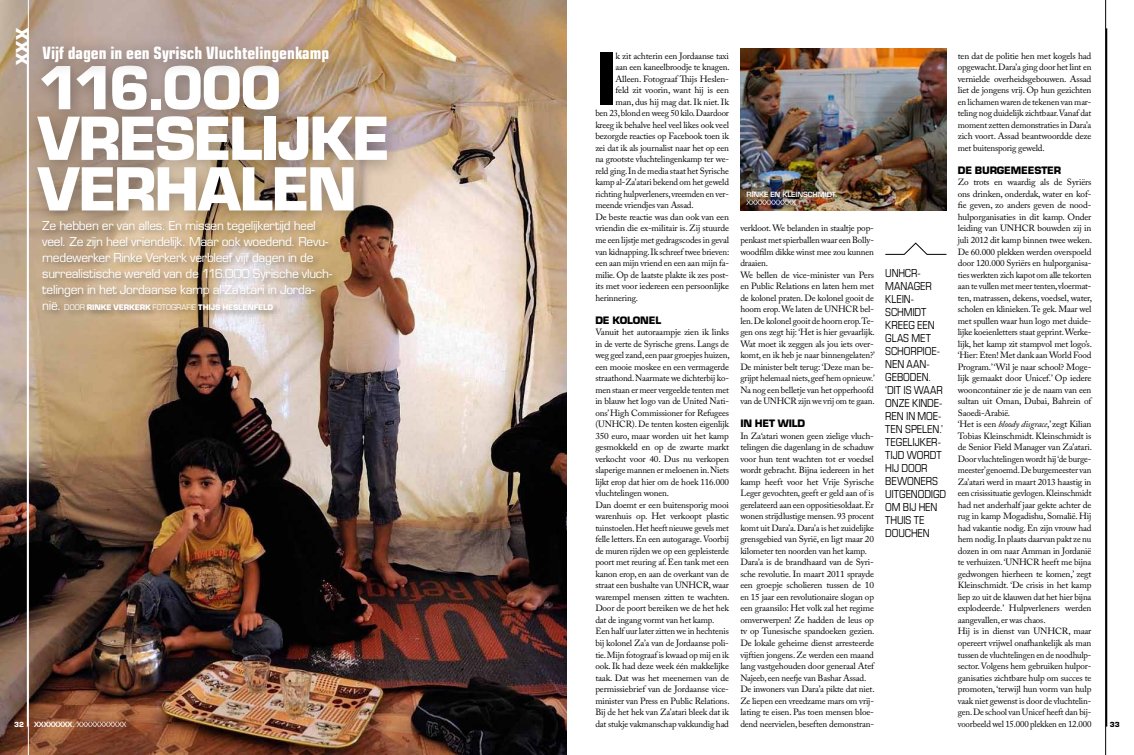
<style>
.page{position:relative;width:1134px;height:755px;background:#fff}
.page>*{position:absolute;margin:0;border:0;box-sizing:border-box;transform-origin:0 0}
.t1{font:700 condensed 72.5px "Eurostile LT Std";color:#000}
.t2{font:700 57.6px/50.6px "Eurostile LT Std";letter-spacing:-.04em;color:#fff}
.t3{font:700 condensed 17px "Eurostile LT Std";color:#fff}
.t4{font:700 16.5px "Eurostile LT Std";color:#fff}
.t5{font:12px/16px "Eurostile LT Std";letter-spacing:-.025em;color:#fff}
.t6{font:condensed 11px/13px "Eurostile LT Std";letter-spacing:-.015em;color:#000}
.t7{font:700 10px "Eurostile LT Std";letter-spacing:-.02em;color:#000}
.t8{font:9px/11.5px "Adobe Caslon Pro";letter-spacing:-.02em;color:#000}
.t9{font:700 7.5px "Eurostile LT Std";letter-spacing:-.02em;color:#fff}
.t10{font:7px "Eurostile LT Std";letter-spacing:-.01em;color:#fff}
.t11{font:600 7px "Eurostile LT Std";letter-spacing:-.01em;color:#fff}
.t12{font:700 6.9px "Eurostile LT Std";color:#fff}
.t13{font:700 6.9px "Eurostile LT Std";color:#000}
.s1{font-style:italic}
.s2{font-weight:400;font-size:12px}
.s3{font-weight:400}
.s4{font-weight:600}
</style>
<div class="page">
<img style="left:0;top:0;width:567px;height:754px">
<svg style="left:885px;top:242px;width:62px;height:12px"></svg>
<div style="left:25px;top:53px;width:380px;height:176px;background:#000;opacity:.35"></div>
<div style="left:40px;top:218px;width:300px;height:100px;background:#000;opacity:.35"></div>
<div style="left:31px;top:33px;width:316px;height:46px;background:#000;opacity:.35"></div>
<img style="left:740px;top:48px;width:206px;height:162px">
<hr style="left:1106px;top:28px;width:1px;height:698px;background:#000">
<hr style="left:1105px;top:0;width:1px;height:754px;background:#000">
<hr style="left:27px;top:28px;width:1px;height:698px;background:#fff">
<hr style="left:28px;top:0;width:1px;height:754px;background:#fff">
<h3 class="t4" style="left:12px;top:65px;width:39px;rotate:-90deg">XXX</h3>
<h3 class="t3" style="left:43px;top:42px;width:288px">Vijf dagen in een Syrisch Vluchtelingenkamp</h3>
<h1 class="t1" style="left:595px;top:35px;width:23px">I</h1>
<p class="t8" style="left:615px;top:50px;width:115px">k zit achterin een Jordaanse taxi</p>
<p class="t8" style="left:958px;top:50px;width:135px;text-align:justify">ten dat de politie hen met kogels had opgewacht. Dara’a ging door het lint en vernielde overheidsgebouwen. Assad liet de jongens vrij. Op hun gezichten en lichamen waren de tekenen van mar&shy;teling nog duidelijk zichtbaar. Vanaf dat moment zetten demonstraties in Dara’a zich voort. Assad beantwoordde deze met buitensporig geweld.</p>
<p class="t7" style="left:958px;top:164px;width:105px">DE BURGEMEESTER</p>
<p class="t8" style="left:958px;top:176px;width:136px">Zo trots en waardig als de Syriërs ons drinken, onderdak, water en kof&shy;fie geven, zo anders geven de nood&shy;hulporganisaties in dit kamp. Onder leiding van UNHCR bouwden zij in juli 2012 dit kamp binnen twee weken.<br>De 60.000 plekken werden overspoeld door 120.000 Syriërs en hulporganisa&shy;ties werkten zich kapot om alle tekorten aan te vullen met meer tenten, vloermat&shy;ten, matrassen, dekens, voedsel, water, scholen en klinieken. Te gek. Maar wel met spullen waar hun logo met duide&shy;lijke koeienletters staat geprint. Werke&shy;lijk, het kamp zit stampvol met logo’s. ‘Hier: Eten! Met dank aan World Food Program.’ ‘Wil je naar school? Moge&shy;lijk gemaakt door Unicef.’ Op iedere wooncontainer zie je de naam van een sultan uit Oman, Dubai, Bahrein of Saoedi-Arabië.<br>‘Het is een <span class="s1">bloody disgrace</span>,’ zegt Kilian Tobias Kleinschmidt. Kleinschmidt is de Senior Field Manager van Za’atari.<br>Door vluchtelingen wordt hij ‘de burge&shy;meester’genoemd. De burgemeester van Za’atari werd in maart 2013 haastig in een crisissituatie gevlogen. Kleinschmidt had net anderhalf jaar gekte achter de rug in kamp Mogadishu, Somalië. Hij had vakantie nodig. En zijn vrouw had hem nodig. In plaats daarvan pakt ze nu dozen in om naar Amman in Jordanië te verhuizen. ‘UNHCR heeft me bijna gedwongen hierheen te komen,’ zegt Kleinschmidt. ‘De crisis in het kamp liep zo uit de klauwen dat het hier bijna explodeerde.’ Hulpverleners werden aangevallen, er was chaos.<br>Hij is in dienst van UNHCR, maar opereert vrijwel onafhankelijk als man tussen de vluchtelingen en de noodhulp&shy;sector. Volgens hem gebruiken hulpor&shy;ganisaties zichtbare hulp om succes te promoten, ‘terwijl hun vorm van hulp vaak niet gewenst is door de vluchtelin&shy;gen. De school van Unicef heeft dan bij&shy;voorbeeld wel 15.000 plekken en 12.000</p>
<p class="t8" style="left:615px;top:61px;width:116px">aan een kaneelbroodje te knagen.</p>
<p class="t8" style="left:615px;top:73px;width:115px">Alleen. Fotograaf Thijs Heslen-</p>
<p class="t8" style="left:615px;top:84px;width:115px">feld zit voorin, want hij is een</p>
<p class="t8" style="left:615px;top:96px;width:115px">man, dus hij mag dat. Ik niet. Ik</p>
<p class="t8" style="left:595px;top:107px;width:135px">ben 23, blond en weeg 50 kilo. Daardoor</p>
<p class="t8" style="left:595px;top:119px;width:135px">kreeg ik behalve heel veel likes ook veel</p>
<p class="t8" style="left:595px;top:130px;width:135px">bezorgde reacties op Facebook toen ik</p>
<p class="t8" style="left:595px;top:142px;width:135px">zei dat ik als journalist naar het op een</p>
<p class="t8" style="left:595px;top:153px;width:135px">na grootste vluchtelingenkamp ter we-</p>
<p class="t8" style="left:595px;top:165px;width:135px">reld ging. In de media staat het Syrische</p>
<p class="t8" style="left:595px;top:176px;width:135px">kamp al-Za’atari bekend om het geweld</p>
<p class="t8" style="left:595px;top:188px;width:135px">richting hulpverleners, vreemden en ver-</p>
<p class="t8" style="left:595px;top:199px;width:100px">meende vriendjes van Assad.</p>
<p class="t8" style="left:595px;top:211px;width:135px">De beste reactie was dan ook van een</p>
<p class="t8" style="left:595px;top:222px;width:135px">vriendin die ex-militair is. Zij stuurde</p>
<p class="t8" style="left:595px;top:234px;width:135px">me een lijstje met gedragscodes in geval</p>
<p class="t8" style="left:595px;top:245px;width:135px">van kidnapping. Ik schreef twee brieven:</p>
<p class="t8" style="left:595px;top:257px;width:135px">een aan mijn vriend en een aan mijn fa-</p>
<p class="t8" style="left:595px;top:268px;width:135px">milie. Op de laatste plakte ik zes post-</p>
<p class="t8" style="left:595px;top:280px;width:135px">its met voor iedereen een persoonlijke</p>
<p class="t8" style="left:595px;top:291px;width:44px">herinnering.</p>
<p class="t7" style="left:595px;top:313px;width:67px">DE KOLONEL</p>
<p class="t8" style="left:595px;top:326px;width:136px">Vanuit het autoraampje zien ik links in de verte de Syrische grens. Langs de weg geel zand, een paar groepjes huizen, een mooie moskee en een vermagerde straathond. Naarmate we dichterbij ko&shy;men staan er meer vergeelde tenten met in blauw het logo van de United Nati&shy;ons’ High Commissioner for Refugees (UNHCR). De tenten kosten eigenlijk 350 euro, maar worden uit het kamp gesmokkeld en op de zwarte markt verkocht voor 40. Dus nu verkopen slaperige mannen er meloenen in. Niets lijkt erop dat hier om de hoek 116.000 vluchtelingen wonen.<br>Dan doemt er een buitensporig mooi warenhuis op. Het verkoopt plastic tuinstoelen. Het heeft nieuwe gevels met felle letters. En een autogarage. Voorbij de muren rijden we op een gepleisterde poort met reuring af. Een tank met een kanon erop, en aan de overkant van de straat een bushalte van UNHCR, waar warempel mensen zitten te wachten.<br>Door de poort bereiken we de het hek dat de ingang vormt van het kamp.<br>Een half uur later zitten we in hechtenis bij kolonel Za’a van de Jordaanse poli&shy;tie. Mijn fotograaf is kwaad op mij en ik ook. Ik had deze week één makkelijke taak. Dat was het meenemen van de permissiebrief van de Jordaanse vice&shy;minister van Press en Public Relations.<br>Bij de het hek van Za’atari bleek dat ik dat stukje vakmanschap vakkundig had</p>
<h2 class="t2" style="left:38px;top:63px;width:354px">116.000<br>VRESELIJKE<br>VERHALEN</h2>
<p class="t5" style="left:42px;top:217px;width:291px">Ze hebben er van alles. En missen tegelijkertijd heel veel. Ze zijn heel vriendelijk. Maar ook woedend. Revu&shy;medewerker Rinke Verkerk verbleef vijf dagen in de surrealistische wereld van de 116.000 Syrische vluch&shy;telingen in het Jordaanse kamp al-Za’atari in Jorda-</p>
<p class="t9" style="left:42px;top:302px;width:232px"><span class="s2">nië.</span> <span class="s3">door</span> RINKE VERKERK <span class="s3">fotografie</span> THIJS HESLENFELD</p>
<p class="t11" style="left:746px;top:190px;width:93px">RINKE EN KLEINSCHMIDT.</p>
<p class="t10" style="left:746px;top:198px;width:51px">xxxxxxxxxxx</p>
<p class="t8" style="left:740px;top:222px;width:136px">verkloot. We belanden in staaltje pop&shy;penkast met spierballen waar een Bolly&shy;woodfilm dikke winst mee zou kunnen draaien.<br>We bellen de vice-minister van Pers en Public Relations en laten hem met de kolonel praten. De kolonel gooit de hoorn erop. We laten de UNHCR bel&shy;len. De kolonel gooit de hoorn erop. Te&shy;gen ons zegt hij: ‘Het is hier gevaarlijk.<br>Wat moet ik zeggen als jou iets over&shy;komt, en ik heb je naar binnengelaten?’ De minister belt terug: ‘Deze man be&shy;grijpt helemaal niets, geef hem opnieuw.’ Na nog een belletje van het opperhoofd van de UNHCR zijn we vrij om te gaan.</p>
<p class="t7" style="left:740px;top:417px;width:65px">IN HET WILD</p>
<p class="t8" style="left:740px;top:429px;width:136px">In Za‘atari wonen geen zielige vluch&shy;telingen die dagenlang in de schaduw voor hun tent wachten tot er voedsel wordt gebracht. Bijna iedereen in het kamp heeft voor het Vrije Syrische Leger gevochten, geeft er geld aan of is gerelateerd aan een oppositiesoldaat. Er wonen strijdlustige mensen. 93 procent komt uit Dara’a. Dara’a is het zuidelijke grensgebied van Syrië, en ligt maar 20 kilometer ten noorden van het kamp.<br>Dara’a is de brandhaard van de Syri&shy;sche revolutie. In maart 2011 sprayde een groepje scholieren tussen de 10 en 15 jaar een revolutionaire slogan op een graansilo: Het volk zal het regime omverwerpen! Ze hadden de leus op tv op Tunesische spandoeken gezien.<br>De lokale geheime dienst arresteerde vijftien jongens. Ze werden een maand lang vastgehouden door generaal Atef Najeeb, een neefje van Bashar Assad.<br>De inwoners van Dara’a pikte dat niet.<br>Ze liepen een vreedzame mars om vrij&shy;lating te eisen. Pas toen mensen bloe-</p>
<p class="t6" style="left:885px;top:266px;width:62px">UNHCR-<br>MANAGER<br>KLEIN-<br>SCHMIDT<br>KREEG EEN<br>GLAS MET<br>SCHORPIOE-<br>NEN AAN-<br>GEBODEN. ‘DIT IS WAAR<br>ONZE KINDE-<br>REN IN MOE-<br>TEN SPELEN.’<br>TEGELIJKER-<br>TIJD WORDT<br>HIJ DOOR<br>BEWONERS<br>UITGENODIGD<br>OM BIJ HEN<br>THUIS TE<br>DOUCHEN</p>
<p class="t10" style="left:34px;top:719px;width:94px"><span class="s4">XXXXXXXX.</span> xxxxxxxxxxx</p>
<p class="t8" style="left:740px;top:717px;width:135px">dend neervielen, beseften demonstran-</p>
<p class="t12" style="left:14px;top:719px;width:11px">32</p>
<p class="t13" style="left:1110px;top:719px;width:11px">33</p>
</div>
